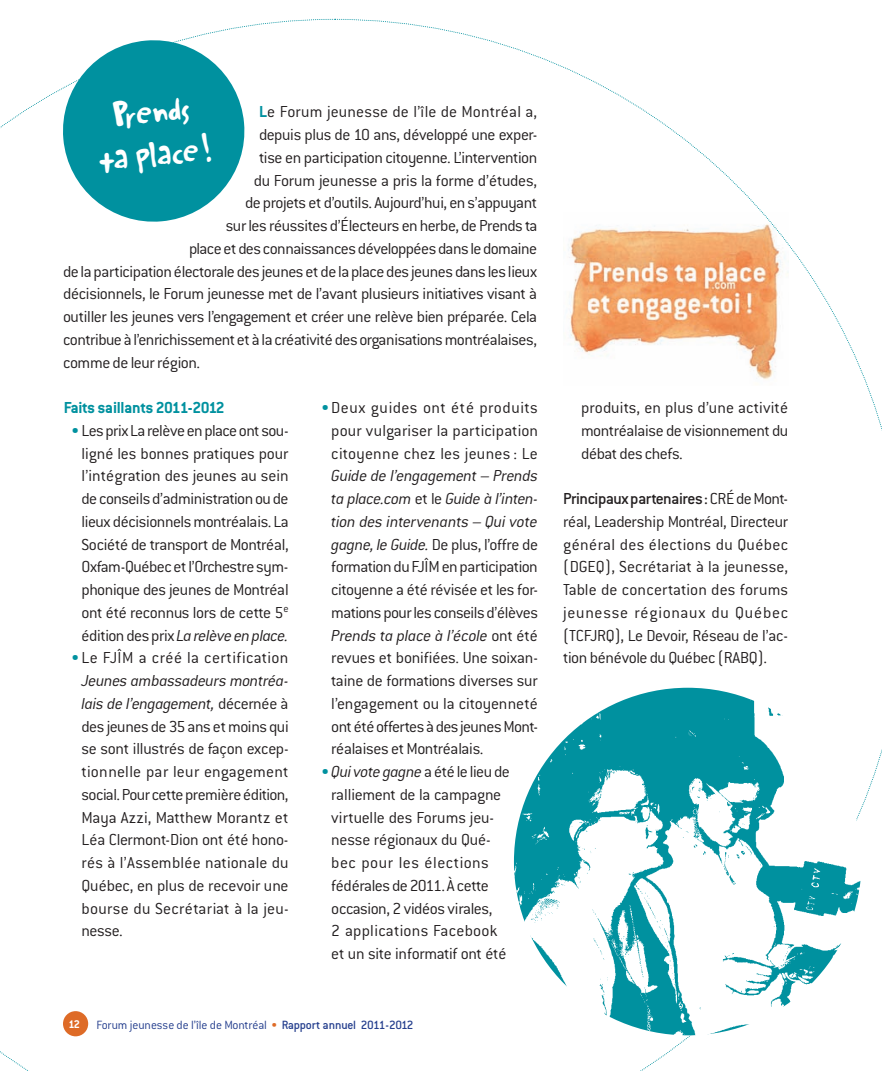
<style>
.page{position:relative;width:882px;height:1071px;background:#fff}
.page>*{position:absolute;margin:0;border:0;box-sizing:border-box;transform-origin:0 0}
.t1{font:38.5px/42px "Stanton ICG";color:#fff;text-align:center}
.t2{font:300 17.5px/22.8px "Conduit ITC";letter-spacing:-.02em;color:#231f20;text-align:justify}
.t3{font:300 17.5px/22.8px "Conduit ITC";letter-spacing:.015em;color:#231f20;text-align:center}
.t4{font:300 17.5px "Conduit ITC";letter-spacing:.005em;color:#231f20}
.t5{font:700 17.5px "Conduit ITC";letter-spacing:-.035em;color:#00919f}
.t6{font:300 13.12px "Conduit ITC";color:#253f8e}
.s1{font-weight:700;color:#00919f}
.s2{color:#00919f}
.s3{font-style:italic}
.s4{font-weight:700;font-size:12.25px;color:#fff}
.s5{color:#de6b27}
.s6{font-weight:500}
</style>
<div class="page">
<svg style="left:335px;top:18px;width:547px;height:413px"></svg>
<img style="left:514px;top:688px;width:348px;height:347px;border-radius:174px">
<svg style="left:59px;top:36px;width:186px;height:186px"></svg>
<h1 class="t1" style="left:93px;top:97px;width:114px;rotate:-5deg">Prends ta place!</h1>
<p class="t4" style="left:259px;top:102px;width:280px"><span class="s1">L</span>e Forum jeunesse de l’île de Montréal a,</p>
<p class="t2" style="left:259px;top:123px;width:280px">depuis plus de 10 ans, développé une exper-</p>
<p class="t2" style="left:259px;top:146px;width:280px">tise en participation citoyenne. L’intervention</p>
<p class="t2" style="left:254px;top:169px;width:285px">du Forum jeunesse a pris la forme d’études,</p>
<p class="t2" style="left:245px;top:191px;width:294px">de projets et d’outils. Aujourd’hui, en s’appuyant</p>
<p class="t2" style="left:226px;top:214px;width:313px">sur les réussites d’Électeurs en herbe, de Prends ta</p>
<p class="t2" style="left:189px;top:237px;width:350px">place et des connaissances développées dans le domaine</p>
<p class="t2" style="left:63px;top:260px;width:476px">de la participation électorale des jeunes et de la place des jeunes dans les lieux</p>
<p class="t2" style="left:63px;top:282px;width:476px">décisionnels, le Forum jeunesse met de l’avant plusieurs initiatives visant à</p>
<p class="t2" style="left:63px;top:305px;width:476px">outiller les jeunes vers l’engagement et créer une relève bien préparée. Cela</p>
<p class="t2" style="left:63px;top:328px;width:476px">contribue à l’enrichissement et à la créativité des organisations montréalaises,</p>
<p class="t2" style="left:63px;top:351px;width:139px">comme de leur région.</p>
<p class="t5" style="left:64px;top:397px;width:163px">Faits saillants 2011-2012</p>
<p class="t2" style="left:72px;top:419px;width:219px;text-align:center"><span class="s2">•</span> Les prix La relève en place ont sou&shy;ligné les bonnes pratiques pour l’intégration des jeunes au sein de conseils d’administration ou de lieux décisionnels montréalais. La Société de transport de Montréal, Oxfam-Québec et l’Orchestre sym&shy;phonique des jeunes de Montréal ont été reconnus lors de cette 5<sup>e </sup>édition des prix <span class="s3">La relève en place.</span></p>
<p class="t2" style="left:82px;top:646px;width:209px;text-indent:-10px"><span class="s2">•</span> Le FJÎM a créé la certification <span class="s3">Jeunes ambassadeurs montréa&shy;lais de l’engagement,</span> décernée à des jeunes de 35 ans et moins qui se sont illustrés de façon excep&shy;tionnelle par leur engagement social. Pour cette première édition, Maya Azzi, Matthew Morantz et Léa Clermont-Dion ont été hono&shy;rés à l’Assemblée nationale du Québec, en plus de recevoir une bourse du Secrétariat à la jeu&shy;nesse.</p>
<p class="t3" style="left:321px;top:396px;width:218px"><span class="s2">•</span> Deux guides ont été produits pour vulgariser la participation citoyenne chez les jeunes : Le</p>
<p class="t2" style="left:331px;top:464px;width:208px"><span class="s3">Guide de l’engagement – Prends ta place.com</span> et le <span class="s3">Guide à l’inten&shy;tion des intervenants – Qui vote gagne, le Guide.</span> De plus, l’offre de formation du FJÎM en participation citoyenne a été révisée et les for&shy;mations pour les conseils d’élèves <span class="s3">Prends ta place à l’école</span> ont été revues et bonifiées. Une soixan&shy;taine de formations diverses sur l’engagement ou la citoyenneté ont été offertes à des jeunes Mont&shy;réalaises et Montréalais.</p>
<p class="t2" style="left:331px;top:760px;width:180px;text-align:left;text-indent:-10px"><span class="s2">•</span> <span class="s3">Qui vote gagne</span> a été le lieu de ralliement de la campagne virtuelle des Forums jeu&shy;nesse régionaux du Qué&shy;bec pour les élections fédérales de 2011. À cette occasion, 2 vidéos virales,<br>2 applications Facebook et un site informatif ont été</p>
<p class="t6" style="left:69px;top:1018px;width:346px"><span class="s4">12</span> Forum jeunesse de l’île de Montréal <span class="s5">•</span> <span class="s6">Rapport annuel 2011-2012</span></p>
<p class="t2" style="left:581px;top:396px;width:209px">produits, en plus d’une activité montréalaise de visionnement du débat des chefs.</p>
<p class="t2" style="left:563px;top:487px;width:227px"><span class="s6">Principaux partenaires:</span> CRÉ de Mont&shy;réal, Leadership Montréal, Directeur général des élections du Québec (DGEQ), Secrétariat à la jeunesse, Table de concertation des forums jeunesse régionaux du Québec (TCFJRQ), Le Devoir, Réseau de l’ac&shy;tion bénévole du Québec (RABQ).</p>
</div>
